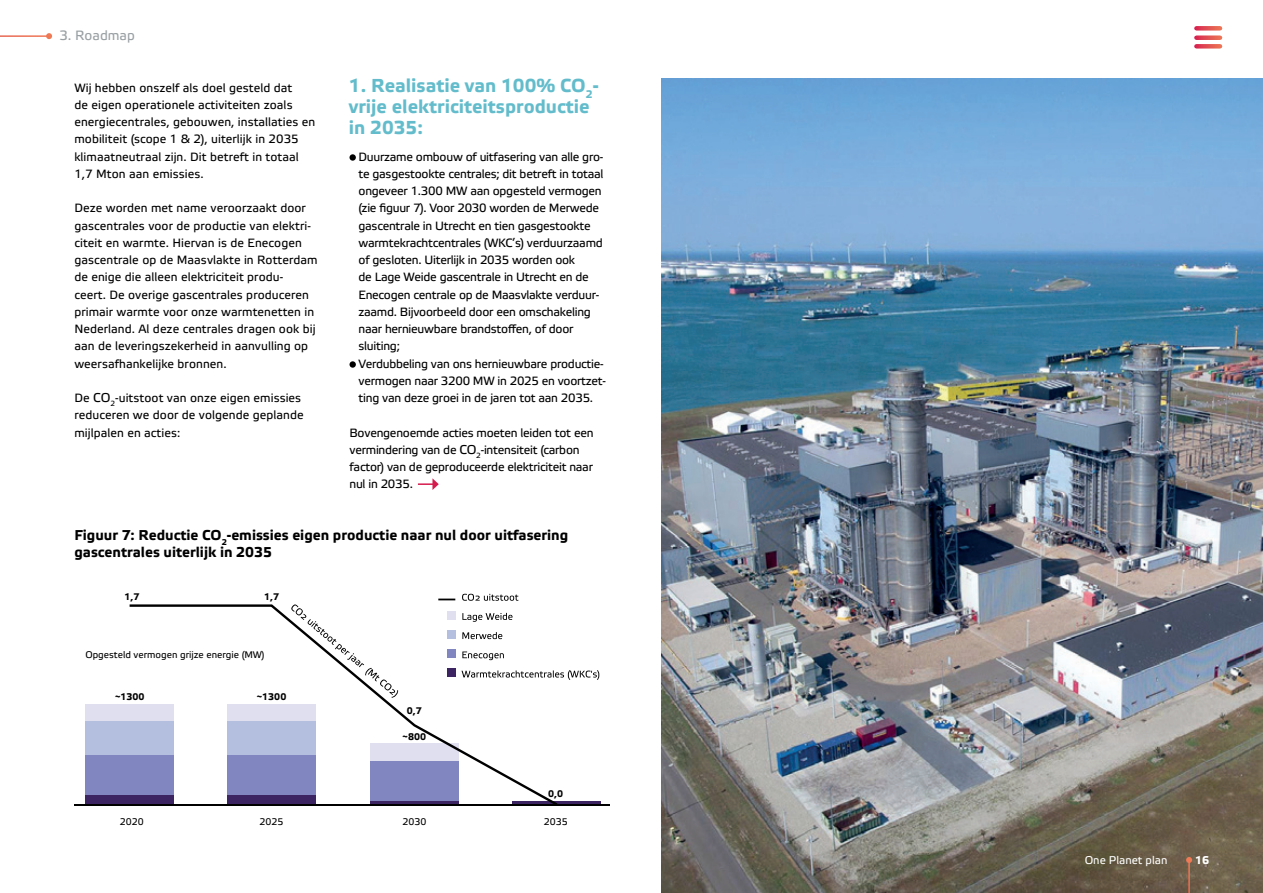
<style>
.page{position:relative;width:1263px;height:893px;background:#fff}
.page>*{position:absolute;margin:0;border:0;box-sizing:border-box;transform-origin:0 0}
.t1{font:700 18.75px/21px "Etelka Text Pro";color:#63bccb}
.t2{font:700 14.25px/17.2px "Etelka Text Pro";color:#000001}
.t3{font:13.5px "Etelka Text Pro";color:#99a0a3}
.t4{font:12px/17.2px "Etelka Text Pro";letter-spacing:-.02em;color:#000001}
.t5{font:12px/17.2px "Etelka Text Pro";letter-spacing:.005em;color:#000001}
.t6{font:11.25px "Etelka Text Pro";color:#fff}
.t7{font:700 11.25px "Etelka Text Pro";color:#fff}
.t8{font:9.6px "Etelka Text Pro";color:#000001}
.t9{font:700 9.6px "Etelka Text Pro";color:#000001}
.s1{font-size:12.75px}
</style>
<div class="page">
<svg style="left:418px;top:478px;width:21px;height:12px"></svg>
<img style="left:662px;top:79px;width:601px;height:814px">
<svg style="left:349px;top:154px;width:7px;height:7px"></svg>
<svg style="left:349px;top:361px;width:7px;height:7px"></svg>
<svg style="left:438px;top:599px;width:17px;height:1px"></svg>
<div style="left:86px;top:795px;width:88px;height:9px;background:#3b2461"></div>
<div style="left:86px;top:721px;width:88px;height:34px;background:#b4bedf"></div>
<div style="left:86px;top:704px;width:88px;height:17px;background:#e0dfef"></div>
<div style="left:86px;top:755px;width:88px;height:40px;background:#8186c1"></div>
<hr style="left:512px;top:802px;width:88px;height:2px;background:#3b2461">
<hr style="left:74px;top:804px;width:536px;height:2px;background:#000001">
<svg style="left:129px;top:604px;width:431px;height:200px"></svg>
<svg style="left:462px;top:594px;width:56px;height:7px"></svg>
<svg style="left:462px;top:613px;width:51px;height:9px"></svg>
<svg style="left:462px;top:632px;width:40px;height:7px"></svg>
<svg style="left:462px;top:651px;width:42px;height:9px"></svg>
<svg style="left:461px;top:670px;width:138px;height:10px"></svg>
<svg style="left:291px;top:604px;width:107px;height:94px"></svg>
<svg style="left:46px;top:33px;width:6px;height:6px"></svg>
<hr style="left:1188px;top:860px;width:2px;height:33px;background:#fff">
<svg style="left:1186px;top:857px;width:6px;height:6px"></svg>
<svg style="left:1196px;top:26px;width:24px;height:5px"></svg>
<svg style="left:1196px;top:35px;width:24px;height:5px"></svg>
<svg style="left:1196px;top:44px;width:24px;height:5px"></svg>
<p class="t3" style="left:60px;top:28px;width:77px">3. Roadmap</p>
<p class="t5" style="left:74px;top:80px;width:242px">Wij hebben onszelf als doel gesteld dat<br>de eigen operationele activiteiten zoals energiecentrales, gebouwen, installaties en mobiliteit (scope 1 &amp; 2), uiterlijk in 2035 klimaatneutraal zijn. Dit betreft in totaal 1,7 Mton aan emissies.</p>
<p class="t5" style="left:74px;top:200px;width:245px">Deze worden met name veroorzaakt door gascentrales voor de productie van elektri&shy;citeit en warmte. Hiervan is de Enecogen gascentrale op de Maasvlakte in Rotterdam de enige die alleen elektriciteit produ&shy;ceert. De overige gascentrales produceren primair warmte voor onze warmtenetten in Nederland. Al deze centrales dragen ook bij aan de leveringszekerheid in aanvulling op weersafhankelijke bronnen.</p>
<p class="t5" style="left:74px;top:390px;width:231px">De <span class="s1">CO</span><sub>2</sub>-uitstoot van onze eigen emissies reduceren we door de volgende geplande mijlpalen en acties:</p>
<h1 class="t1" style="left:349px;top:76px;width:251px">1. Realisatie van 100% CO<sub>2</sub>- vrije elektriciteitsproductie in 2035:</h1>
<p class="t4" style="left:358px;top:149px;width:249px">Duurzame ombouw of uitfasering van alle gro&shy;te gasgestookte centrales; dit betreft in totaal ongeveer 1.300 MW aan opgesteld vermogen (zie figuur 7). Voor 2030 worden de Merwede gascentrale in Utrecht en tien gasgestookte warmtekrachtcentrales (WKC’s) verduurzaamd of gesloten. Uiterlijk in 2035 worden ook<br>de Lage Weide gascentrale in Utrecht en de Enecogen centrale op de Maasvlakte verduur&shy;zaamd. Bijvoorbeeld door een omschakeling naar hernieuwbare brandstoffen, of door sluiting;<br>Verdubbeling van ons hernieuwbare productie&shy;vermogen naar 3200 MW in 2025 en voortzet&shy;ting van deze groei in de jaren tot aan 2035.</p>
<p class="t4" style="left:349px;top:425px;width:245px">Bovengenoemde acties moeten leiden tot een vermindering van de <span class="s1">CO</span><sub>2</sub>-intensiteit (carbon factor) van de geproduceerde elektriciteit naar nul in 2035.</p>
<p class="t2" style="left:74px;top:527px;width:495px">Figuur 7: Reductie CO<sub>2</sub>-emissies eigen productie naar nul door uitfasering gascentrales uiterlijk in 2035</p>
<p class="t9" style="left:124px;top:591px;width:16px">1,7</p>
<p class="t9" style="left:264px;top:591px;width:16px">1,7</p>
<p class="t8" style="left:85px;top:649px;width:181px">Opgesteld vermogen grijze energie (MW)</p>
<p class="t9" style="left:115px;top:691px;width:31px">~1300</p>
<p class="t8" style="left:120px;top:816px;width:25px">2020</p>
<p class="t9" style="left:257px;top:691px;width:31px">~1300</p>
<p class="t8" style="left:260px;top:816px;width:25px">2025</p>
<p class="t9" style="left:407px;top:706px;width:16px">0,7</p>
<p class="t9" style="left:403px;top:731px;width:25px">~800</p>
<p class="t8" style="left:402px;top:816px;width:25px">2030</p>
<p class="t9" style="left:548px;top:788px;width:16px">0,0</p>
<p class="t8" style="left:544px;top:816px;width:25px">2035</p>
<p class="t6" style="left:1085px;top:854px;width:84px">One Planet plan</p>
<p class="t7" style="left:1195px;top:854px;width:16px">16</p>
</div>
